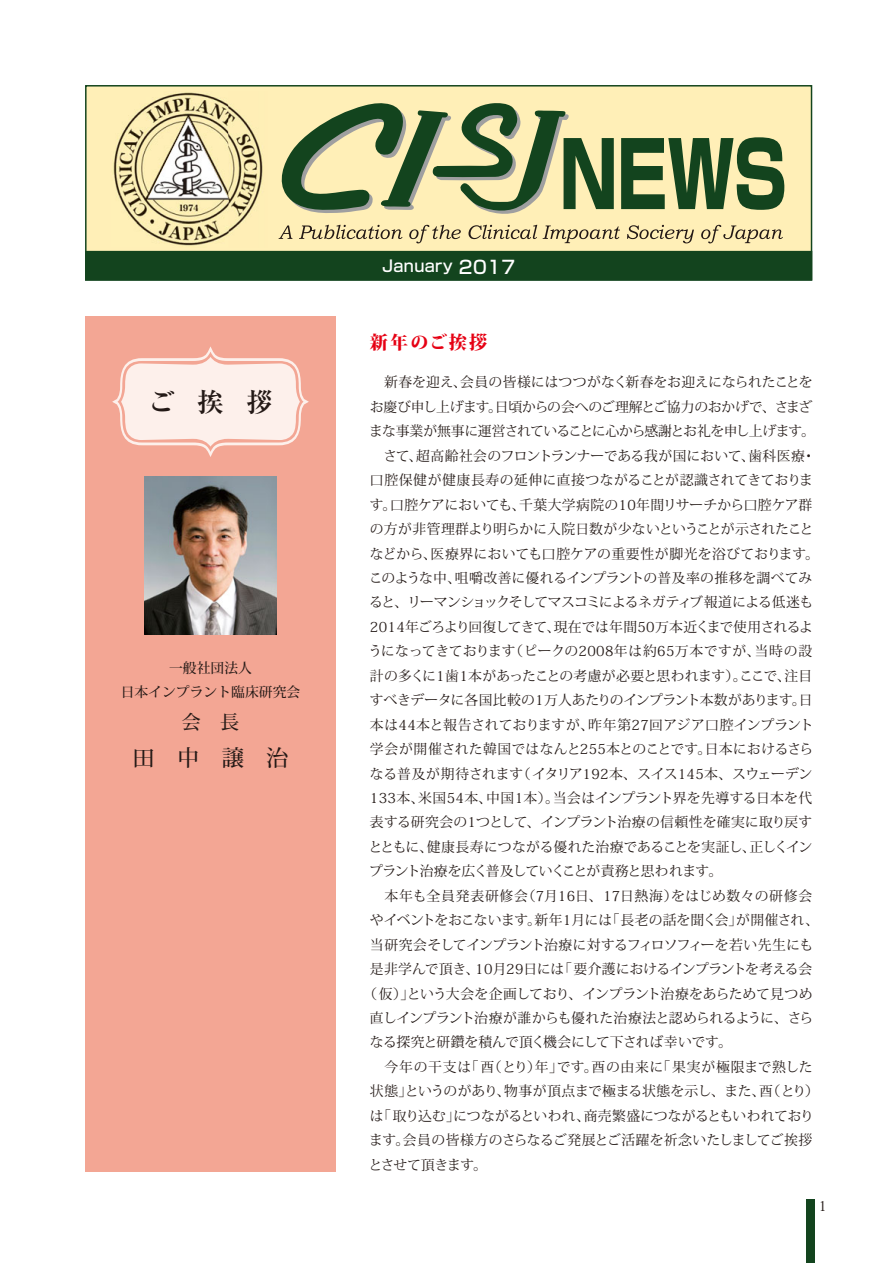
<style>
.page{position:relative;width:893px;height:1263px;background:#fff}
.page>*{position:absolute;margin:0;border:0;box-sizing:border-box;transform-origin:0 0}
.t1{font:26.55px "Ryumin Pro Bold 90 msp RKSJ H";color:#231916}
.t2{font:22.35px "Koz Min Pro Medium 90 msp RKSJ H";color:#231916}
.t3{font:19.2px "Koz Min Pro Medium 90 msp RKSJ H";color:#231916}
.t4{font:18px "Koz Min Pro Heavy 90 msp RKSJ H";letter-spacing:.115em;color:#e60013}
.t5{font:15.9px "Shin Go Pro Medium 90 msp RKSJ H";letter-spacing:.025em;color:#fff}
.t6{font:13.8px "Koz Min Pro Regular 90 msp RKSJ H";letter-spacing:-.005em;color:#231916}
.t7{font:13.8px "Koz Min Pro Regular 90 msp RKSJ H";letter-spacing:-.025em;color:#231916}
.t8{font:13.8px "Koz Min Pro Regular 90 msp RKSJ H";letter-spacing:.025em;color:#231916}
.t9{font:13.8px "Koz Min Pro Regular 90 msp RKSJ H";letter-spacing:-.045em;color:#231916}
.t10{font:13.8px "Koz Min Pro Regular 90 msp RKSJ H";letter-spacing:-.05em;color:#231916}
.t11{font:13.8px "Koz Min Pro Regular 90 msp RKSJ H";letter-spacing:-.07em;color:#231916}
.t12{font:13.8px "Koz Min Pro Regular 90 msp RKSJ H";letter-spacing:.02em;color:#231916}
.t13{font:13.8px "Koz Min Pro Regular 90 msp RKSJ H";letter-spacing:.03em;color:#231916}
.t14{font:13.8px "Koz Min Pro Regular 90 msp RKSJ H";letter-spacing:.05em;color:#231916}
.t15{font:13.8px "Koz Min Pro Regular 90 msp RKSJ H";letter-spacing:-.035em;color:#231916}
.t16{font:13.8px "Koz Min Pro Regular 90 msp RKSJ H";letter-spacing:.015em;color:#231916}
.t17{font:13.8px "Koz Min Pro Regular 90 msp RKSJ H";letter-spacing:.035em;color:#231916}
.t18{font:13.8px/24.2px "Koz Min Pro Medium 90 msp RKSJ H";color:#231916;text-align:center}
.s1{font-size:18px}
</style>
<div class="page">
<div style="left:806px;top:1199px;width:8px;height:64px;background:#13441e"></div>
<div style="left:85px;top:316px;width:251px;height:855px;background:#f3a694"></div>
<img style="left:144px;top:477px;width:133px;height:157px">
<svg style="left:112px;top:346px;width:197px;height:111px"></svg>
<div style="left:86px;top:86px;width:725px;height:194px;background:#ffefb7"></div>
<div style="left:86px;top:252px;width:725px;height:28px;background:#13441e"></div>
<div style="left:85px;top:251px;width:727px;height:30px;border:1px solid #13441e"></div>
<img style="left:113px;top:92px;width:150px;height:154px">
<img style="left:147px;top:117px;width:82px;height:82px">
<svg style="left:281px;top:103px;width:333px;height:111px"></svg>
<svg style="left:621px;top:137px;width:163px;height:73px"></svg>
<svg style="left:279px;top:225px;width:504px;height:18px"></svg>
<h1 class="t1" style="left:148px;top:392px;width:126px">ご挨拶</h1>
<p class="t18" style="left:121px;top:658px;width:181px">一般社団法人<br>日本インプラント臨床研究会</p>
<h3 class="t3" style="left:182px;top:714px;width:59px">会 長</h3>
<h2 class="t2" style="left:132px;top:749px;width:158px">田中譲治</h2>
<p class="t5" style="left:382px;top:260px;width:134px">January <span class="s1">2017</span></p>
<h3 class="t4" style="left:370px;top:336px;width:119px">新年のご挨拶</h3>
<p class="t6" style="left:370px;top:377px;width:444px">　新春を迎え、会員の皆様にはつつがなく新春をお迎えになられたことを</p>
<p class="t6" style="left:370px;top:401px;width:444px">お慶び申し上げます。日頃からの会へのご理解とご協力のおかげで、さまざ</p>
<p class="t10" style="left:369px;top:426px;width:447px">まな事業が無事に運営されていることに心から感謝とお礼を申し上げます。</p>
<p class="t6" style="left:370px;top:450px;width:447px">　さて、超高齢社会のフロントランナーである我が国において、歯科医療・</p>
<p class="t17" style="left:370px;top:475px;width:445px">口腔保健が健康長寿の延伸に直接つながることが認識されてきておりま</p>
<p class="t6" style="left:370px;top:499px;width:444px">す。口腔ケアにおいても、千葉大学病院の10年間リサーチから口腔ケア群</p>
<p class="t6" style="left:370px;top:524px;width:445px">の方が非管理群より明らかに入院日数が少ないということが示されたこと</p>
<p class="t6" style="left:370px;top:548px;width:451px">などから、医療界においても口腔ケアの重要性が脚光を浴びております。</p>
<p class="t6" style="left:369px;top:573px;width:445px">このような中、咀嚼改善に優れるインプラントの普及率の推移を調べてみ</p>
<p class="t11" style="left:369px;top:597px;width:446px">ると、リーマンショックそしてマスコミによるネガティブ報道による低迷も</p>
<p class="t6" style="left:370px;top:621px;width:444px">2014年ごろより回復してきて、現在では年間50万本近くまで使用されるよ</p>
<p class="t8" style="left:368px;top:646px;width:445px">うになってきております（ピークの2008年は約65万本ですが、当時の設</p>
<p class="t6" style="left:370px;top:670px;width:444px">計の多くに1歯1本があったことの考慮が必要と思われます）。ここで、注目</p>
<p class="t6" style="left:370px;top:695px;width:444px">すべきデータに各国比較の1万人あたりのインプラント本数があります。日</p>
<p class="t6" style="left:370px;top:719px;width:445px">本は44本と報告されておりますが、昨年第27回アジア口腔インプラント</p>
<p class="t12" style="left:370px;top:744px;width:445px">学会が開催された韓国ではなんと255本とのことです。日本におけるさら</p>
<p class="t6" style="left:370px;top:768px;width:444px">なる普及が期待されます（イタリア192本、スイス145本、スウェーデン</p>
<p class="t8" style="left:370px;top:793px;width:444px">133本、米国54本、中国1本）。当会はインプラント界を先導する日本を代</p>
<p class="t6" style="left:370px;top:817px;width:444px">表する研究会の1つとして、インプラント治療の信頼性を確実に取り戻す</p>
<p class="t6" style="left:368px;top:841px;width:445px">とともに、健康長寿につながる優れた治療であることを実証し、正しくイン</p>
<p class="t9" style="left:369px;top:866px;width:354px">プラント治療を広く普及していくことが責務と思われます。</p>
<p class="t13" style="left:370px;top:890px;width:444px">　本年も全員発表研修会（7月16日、17日熱海）をはじめ数々の研修会</p>
<p class="t7" style="left:370px;top:915px;width:450px">やイベントをおこないます。新年1月には「長老の話を聞く会」が開催され、</p>
<p class="t7" style="left:370px;top:939px;width:445px">当研究会そしてインプラント治療に対するフィロソフィーを若い先生にも</p>
<p class="t6" style="left:370px;top:964px;width:444px">是非学んで頂き、10月29日には「要介護におけるインプラントを考える会</p>
<p class="t6" style="left:363px;top:988px;width:451px">（仮）」という大会を企画しており、インプラント治療をあらためて見つめ</p>
<p class="t15" style="left:370px;top:1013px;width:445px">直しインプラント治療が誰からも優れた治療法と認められるように、さら</p>
<p class="t6" style="left:370px;top:1037px;width:363px">なる探究と研鑽を積んで頂く機会にして下されば幸いです。</p>
<p class="t14" style="left:370px;top:1062px;width:444px">　今年の干支は「酉（とり）年」です。酉の由来に「果実が極限まで熟した</p>
<p class="t6" style="left:370px;top:1086px;width:451px">状態」というのがあり、物事が頂点まで極まる状態を示し、また、酉（とり）</p>
<p class="t7" style="left:370px;top:1110px;width:446px">は「取り込む」につながるといわれ、商売繁盛につながるともいわれており</p>
<p class="t16" style="left:369px;top:1135px;width:445px">ます。会員の皆様方のさらなるご発展とご活躍を祈念いたしましてご挨拶</p>
<p class="t9" style="left:368px;top:1159px;width:120px">とさせて頂きます。</p>
<p class="t6" style="left:819px;top:1201px;width:10px">1</p>
</div>
